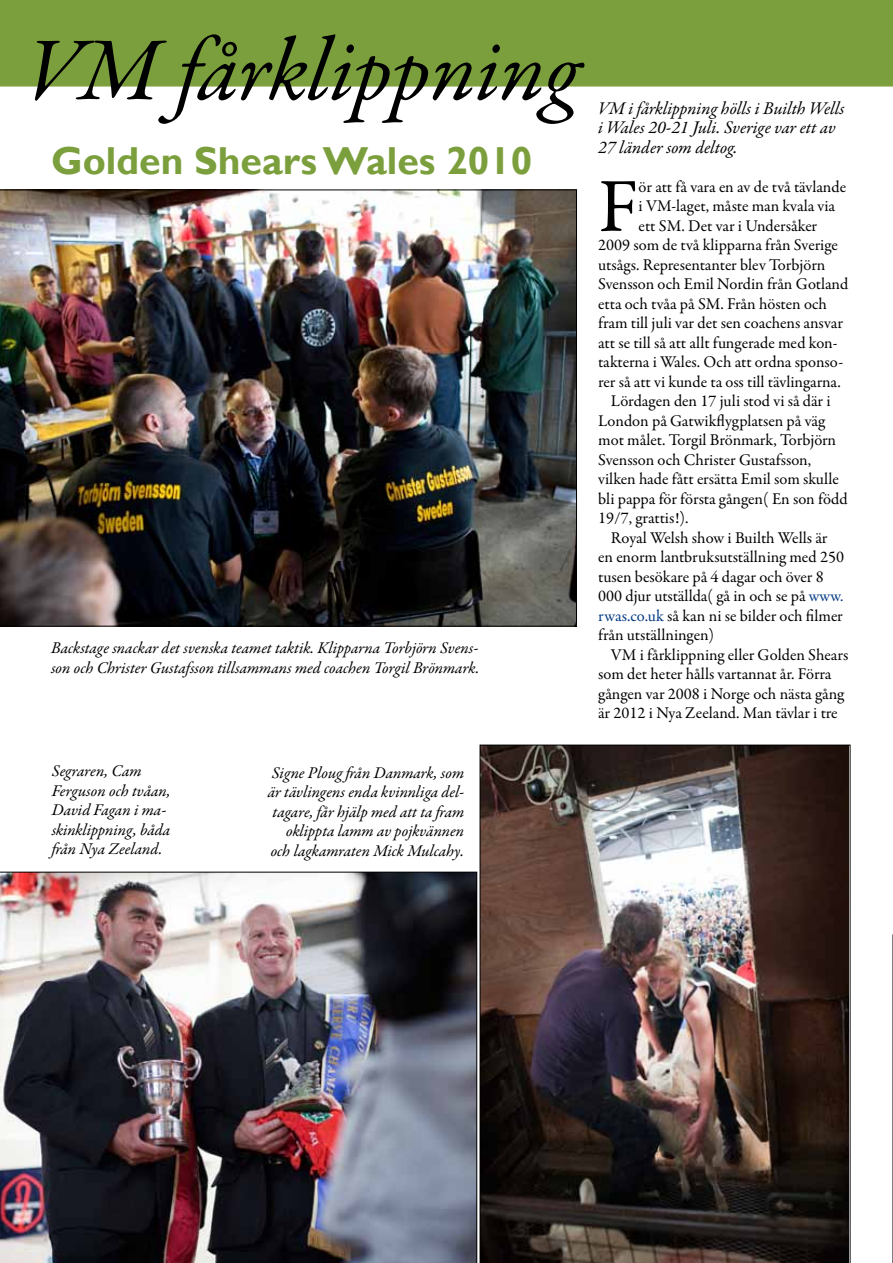
<style>
.page{position:relative;width:893px;height:1263px;background:#fff}
.page>*{position:absolute;margin:0;border:0;box-sizing:border-box;transform-origin:0 0}
.t1{font:italic 90px "Garamond Premr Pro";letter-spacing:-.005em;color:#000}
.t2{font:76.65px "Garamond Premr Pro";color:#000}
.t3{font:700 39px "Gill Sans";color:#7c9f3d}
.t4{font:italic 18px/19.5px "Garamond Premr Pro";color:#000}
.t5{font:16.5px "Garamond Premr Pro";letter-spacing:-.005em;color:#000}
.t6{font:italic 16.5px/19.5px "Garamond Premr Pro";letter-spacing:-.005em;color:#000}
.s1{color:#003882}
</style>
<div class="page">
<div style="left:0;top:0;width:892px;height:87px;background:#7c9f3d"></div>
<svg style="left:892px;top:0;width:1px;height:87px"></svg>
<img style="left:0;top:190px;width:577px;height:436px">
<img style="left:0;top:872px;width:477px;height:391px">
<img style="left:480px;top:745px;width:370px;height:518px">
<svg style="left:892px;top:934px;width:1px;height:329px"></svg>
<h1 class="t1" style="left:26px;top:14px;width:555px">VM fårklippning</h1>
<h3 class="t3" style="left:51px;top:138px;width:483px">Golden Shears Wales 2010</h3>
<p class="t6" style="left:51px;top:639px;width:430px">Backstage snackar det svenska teamet taktik. Klipparna Torbjörn Svens&shy;son och Christer Gustafsson tillsammans med coachen Torgil Brönmark.</p>
<p class="t4" style="left:598px;top:99px;width:248px">VM i fårklippning hölls i Builth Wells i Wales 20-21 Juli. Sverige var ett av<br>27 länder som deltog.</p>
<h2 class="t2" style="left:598px;top:160px;width:42px">F</h2>
<p class="t5" style="left:639px;top:177px;width:209px">ör att få vara en av de två tävlande</p>
<p class="t5" style="left:639px;top:196px;width:198px">i VM-laget, måste man kvala via</p>
<p class="t5" style="left:639px;top:216px;width:180px">ett SM. Det var i Undersåker</p>
<p class="t5" style="left:598px;top:235px;width:241px">2009 som de två klipparna från Sverige</p>
<p class="t5" style="left:598px;top:255px;width:229px">utsågs. Representanter blev Torbjörn</p>
<p class="t5" style="left:598px;top:274px;width:252px">Svensson och Emil Nordin från Gotland</p>
<p class="t5" style="left:598px;top:294px;width:230px">etta och tvåa på SM. Från hösten och</p>
<p class="t5" style="left:598px;top:313px;width:246px">fram till juli var det sen coachens ansvar</p>
<p class="t5" style="left:598px;top:333px;width:241px">att se till så att allt fungerade med kon-</p>
<p class="t5" style="left:598px;top:352px;width:247px">takterna i Wales. Och att ordna sponso-</p>
<p class="t5" style="left:598px;top:372px;width:244px">rer så att vi kunde ta oss till tävlingarna.</p>
<p class="t5" style="left:611px;top:391px;width:221px">Lördagen den 17 juli stod vi så där i</p>
<p class="t5" style="left:598px;top:411px;width:228px">London på Gatwikflygplatsen på väg</p>
<p class="t5" style="left:598px;top:430px;width:240px">mot målet. Torgil Brönmark, Torbjörn</p>
<p class="t5" style="left:598px;top:450px;width:215px">Svensson och Christer Gustafsson,</p>
<p class="t5" style="left:598px;top:469px;width:242px">vilken hade fått ersätta Emil som skulle</p>
<p class="t5" style="left:598px;top:489px;width:251px">bli pappa för första gången( En son född</p>
<p class="t5" style="left:598px;top:508px;width:92px">19/7, grattis!).</p>
<p class="t5" style="left:611px;top:528px;width:218px">Royal Welsh show i Builth Wells är</p>
<p class="t5" style="left:598px;top:547px;width:248px">en enorm lantbruksutställning med 250</p>
<p class="t5" style="left:598px;top:567px;width:227px">tusen besökare på 4 dagar och över 8</p>
<p class="t5" style="left:598px;top:586px;width:247px">000 djur utställda( gå in och se på <span class="s1">www.</span></p>
<p class="t5" style="left:598px;top:606px;width:246px"><span class="s1">rwas.co.uk</span> så kan ni se bilder och filmer</p>
<p class="t5" style="left:598px;top:625px;width:118px">från utställningen)</p>
<p class="t5" style="left:611px;top:645px;width:239px">VM i fårklippning eller Golden Shears</p>
<p class="t5" style="left:598px;top:664px;width:235px">som det heter hålls vartannat år. Förra</p>
<p class="t5" style="left:598px;top:684px;width:247px">gången var 2008 i Norge och nästa gång</p>
<p class="t5" style="left:598px;top:703px;width:241px">är 2012 i Nya Zeeland. Man tävlar i tre</p>
<p class="t6" style="left:52px;top:762px;width:120px">Segraren, Cam<br>Ferguson och tvåan,<br>David Fagan i ma&shy;skinklippning, båda från Nya Zeeland.</p>
<p class="t6" style="left:268px;top:764px;width:198px;text-align:right">Signe Ploug från Danmark, som är tävlingens enda kvinnliga del&shy;tagare, får hjälp med att ta fram oklippta lamm av pojkvännen och lagkamraten Mick Mulcahy.</p>
</div>
